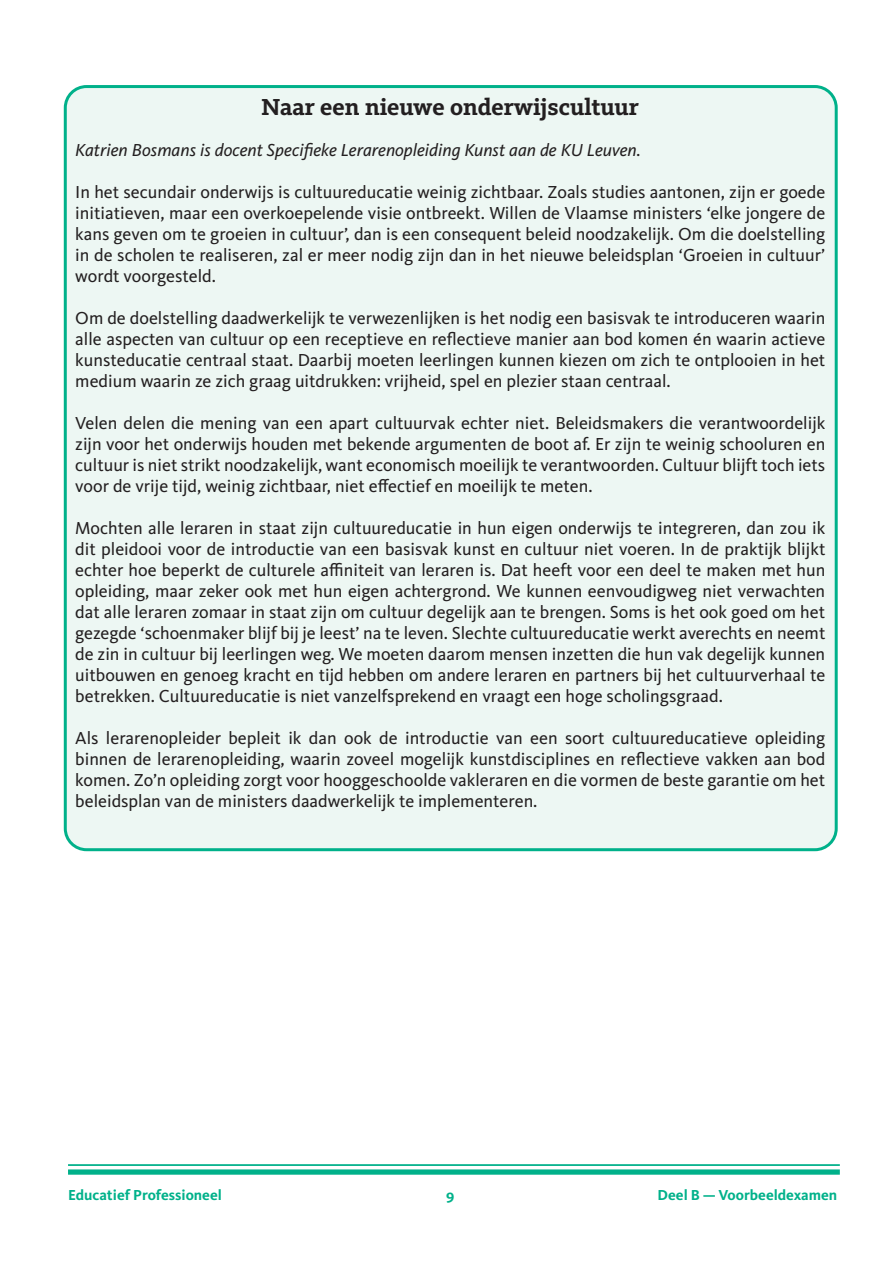
<style>
.page{position:relative;width:893px;height:1263px;background:#fff}
.page>*{position:absolute;margin:0;border:0;box-sizing:border-box;transform-origin:0 0}
.Titel_artikel_leeste{font:700 24px "Kievit Slab OT";color:#231f20}
.broodtekst{font:18px/21px "Kievit OT";color:#231f20;text-align:justify}
.broodtekst-2{font:italic 18px "Kievit OT";color:#231f20}
.t1{font:700 15px "Kievit OT";color:#00b18a}
</style>
<div class="page">
<hr style="left:68px;top:1164px;width:772px;height:2px;background:#00b18a">
<div style="left:68px;top:1169px;width:772px;height:6px;background:#00b18a"></div>
<div style="left:65px;top:87px;width:771px;height:763px;background:#edf7f3;border-radius:21px"></div>
<div style="left:64px;top:85px;width:774px;height:766px;border:3px solid #00b18a;border-radius:21px"></div>
<p class="Titel_artikel_leeste" style="left:262px;top:93px;width:379px">Naar een nieuwe onderwijscultuur</p>
<p class="broodtekst-2" style="left:75px;top:139px;width:567px">Katrien Bosmans is docent Specifieke Lerarenopleiding Kunst aan de KU Leuven.</p>
<p class="broodtekst" style="left:75px;top:182px;width:752px">In het secundair onderwijs is cultuureducatie weinig zichtbaar. Zoals studies aantonen, zijn er goede initiatieven, maar een overkoepelende visie ontbreekt. Willen de Vlaamse ministers ‘elke jongere de kans geven om te groeien in cultuur’, dan is een consequent beleid noodzakelijk. Om die doelstelling in de scholen te realiseren, zal er meer nodig zijn dan in het nieuwe beleidsplan ‘Groeien in cultuur’ wordt voorgesteld.</p>
<p class="broodtekst" style="left:75px;top:308px;width:752px">Om de doelstelling daadwerkelijk te verwezenlijken is het nodig een basisvak te introduceren waarin alle aspecten van cultuur op een receptieve en reflectieve manier aan bod komen én waarin actieve kunsteducatie centraal staat. Daarbij moeten leerlingen kunnen kiezen om zich te ontplooien in het medium waarin ze zich graag uitdrukken: vrijheid, spel en plezier staan centraal.</p>
<p class="broodtekst" style="left:75px;top:413px;width:752px">Velen delen die mening van een apart cultuurvak echter niet. Beleidsmakers die verantwoordelijk zijn voor het onderwijs houden met bekende argumenten de boot af. Er zijn te weinig schooluren en cultuur is niet strikt noodzakelijk, want economisch moeilijk te verantwoorden. Cultuur blijft toch iets voor de vrije tijd, weinig zichtbaar, niet effectief en moeilijk te meten.</p>
<p class="broodtekst" style="left:75px;top:518px;width:752px">Mochten alle leraren in staat zijn cultuureducatie in hun eigen onderwijs te integreren, dan zou ik dit pleidooi voor de introductie van een basisvak kunst en cultuur niet voeren. In de praktijk blijkt echter hoe beperkt de culturele affiniteit van leraren is. Dat heeft voor een deel te maken met hun opleiding, maar zeker ook met hun eigen achtergrond. We kunnen eenvoudigweg niet verwachten dat alle leraren zomaar in staat zijn om cultuur degelijk aan te brengen. Soms is het ook goed om het gezegde ‘schoenmaker blijf bij je leest’ na te leven. Slechte cultuureducatie werkt averechts en neemt de zin in cultuur bij leerlingen weg. We moeten daarom mensen inzetten die hun vak degelijk kunnen uitbouwen en genoeg kracht en tijd hebben om andere leraren en partners bij het cultuurverhaal te betrekken. Cultuureducatie is niet vanzelfsprekend en vraagt een hoge scholingsgraad.</p>
<p class="broodtekst" style="left:75px;top:728px;width:752px">Als lerarenopleider bepleit ik dan ook de introductie van een soort cultuureducatieve opleiding binnen de lerarenopleiding, waarin zoveel mogelijk kunstdisciplines en reflectieve vakken aan bod komen. Zo’n opleiding zorgt voor hooggeschoolde vakleraren en die vormen de beste garantie om het beleidsplan van de ministers daadwerkelijk te implementeren.</p>
<p class="t1" style="left:68px;top:1186px;width:155px">Educatief Professioneel</p>
<p class="t1" style="left:446px;top:1186px;width:10px">9</p>
<p class="t1" style="left:658px;top:1186px;width:181px">Deel B — Voorbeeldexamen</p>
</div>
